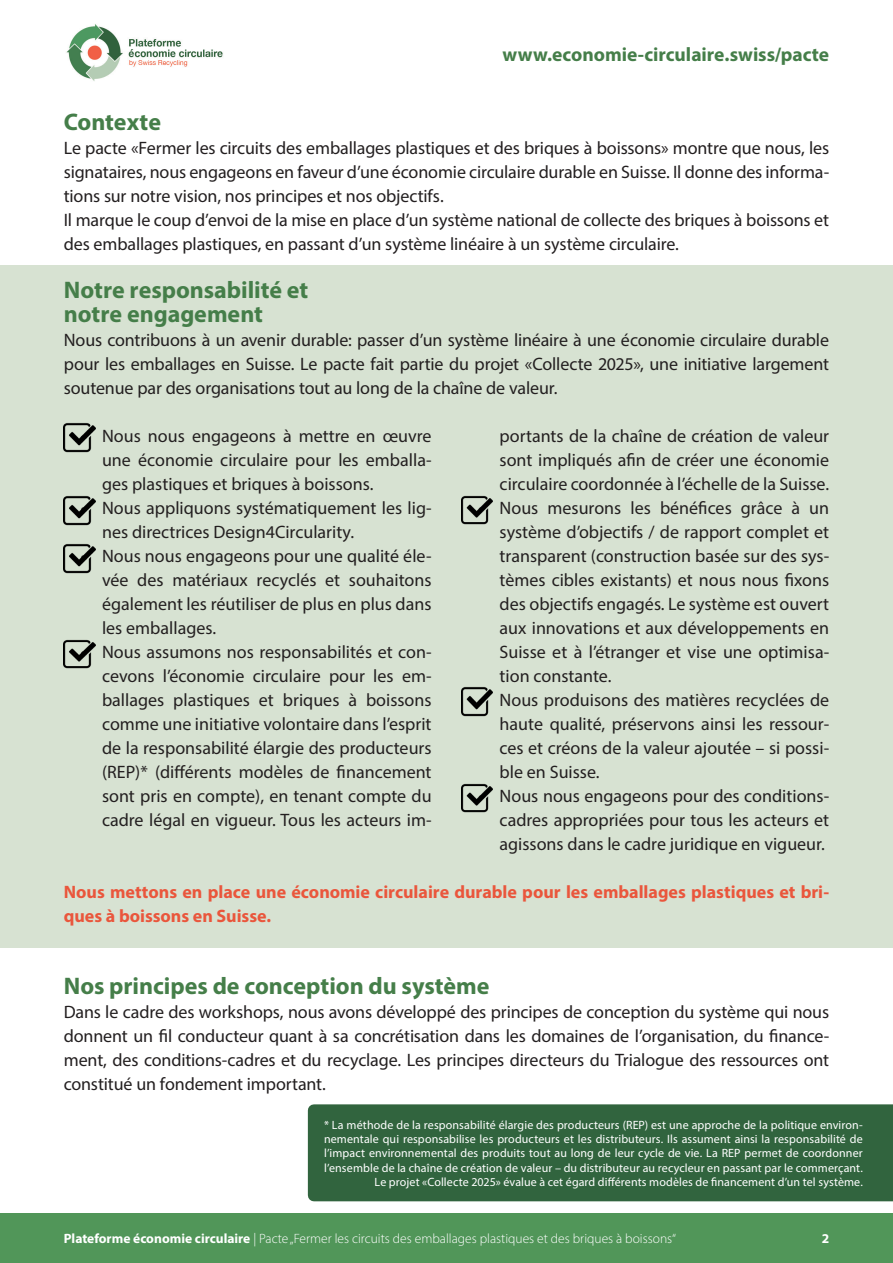
<style>
.page{position:relative;width:893px;height:1263px;background:#fff}
.page>*{position:absolute;margin:0;border:0;box-sizing:border-box;transform-origin:0 0}
.Headlines{font:700 24px "Myriad Pro";letter-spacing:-.005em;color:#457e49}
.Kopfzeile{font:700 19.5px "Myriad Pro";color:#457e49}
.Fliesstext{font:18px/24px "Myriad Pro";color:#231f20;text-align:justify}
.Fliesstext-2{font:700 18px/24px "Myriad Pro";color:#ea563c}
.t1{font:300 13.5px "Myriad Pro";color:#fff}
.t2{font:700 13.5px "Myriad Pro";color:#fff}
.Kasten{font:12px/14.4px "Myriad Pro";letter-spacing:.01em;color:#fff;text-align:right}
.s1{font-weight:700}
</style>
<div class="page">
<div style="left:0;top:265px;width:893px;height:682px;background:#d7e2d2"></div>
<div style="left:0;top:1213px;width:893px;height:50px;background:#519659"></div>
<img style="left:66px;top:24px;width:157px;height:57px">
<img style="left:64px;top:423px;width:31px;height:30px">
<img style="left:461px;top:495px;width:32px;height:30px">
<img style="left:461px;top:687px;width:32px;height:30px">
<img style="left:461px;top:783px;width:32px;height:30px">
<img style="left:64px;top:496px;width:31px;height:30px">
<img style="left:64px;top:544px;width:31px;height:30px">
<img style="left:64px;top:639px;width:31px;height:30px">
<div style="left:308px;top:1104px;width:585px;height:97px;background:#31643e"></div>
<p class="Kopfzeile" style="left:503px;top:42px;width:328px">www.economie-circulaire.swiss/pacte</p>
<p class="Headlines" style="left:64px;top:107px;width:99px">Contexte</p>
<p class="Fliesstext" style="left:64px;top:136px;width:767px">Le pacte «Fermer les circuits des emballages plastiques et des briques à boissons» montre que nous, les signataires, nous engageons en faveur d’une économie circulaire durable en Suisse. Il donne des informa&shy;tions sur notre vision, nos principes et nos objectifs.</p>
<p class="Fliesstext" style="left:64px;top:208px;width:767px">Il marque le coup d’envoi de la mise en place d’un système national de collecte des briques à boissons et des emballages plastiques, en passant d’un système linéaire à un système circulaire.</p>
<p class="Headlines" style="left:64px;top:275px;width:246px">Notre responsabilité et</p>
<p class="Headlines" style="left:64px;top:299px;width:201px">notre engagement</p>
<p class="Fliesstext" style="left:64px;top:328px;width:767px">Nous contribuons à un avenir durable: passer d’un système linéaire à une économie circulaire durable pour les emballages en Suisse. Le pacte fait partie du projet «Collecte 2025», une initiative largement soutenue par des organisations tout au long de la chaîne de valeur.</p>
<p class="Fliesstext" style="left:500px;top:424px;width:331px">portants de la chaîne de création de valeur sont impliqués afin de créer une économie circulaire coordonnée à l’échelle de la Suisse.</p>
<p class="Fliesstext" style="left:500px;top:496px;width:331px;text-indent:-21px">• Nous mesurons les bénéfices grâce à un système d’objectifs / de rapport complet et transparent (construction basée sur des sys&shy;tèmes cibles existants) et nous nous fixons des objectifs engagés. Le système est ouvert aux innovations et aux développements en Suisse et à l’étranger et vise une optimisa&shy;tion constante.</p>
<p class="Fliesstext" style="left:500px;top:688px;width:331px;text-indent:-21px">• Nous produisons des matières recyclées de haute qualité, préservons ainsi les ressour&shy;ces et créons de la valeur ajoutée – si possi&shy;ble en Suisse.</p>
<p class="Fliesstext" style="left:500px;top:784px;width:331px;text-indent:-21px">• Nous nous engageons pour des conditions&shy;cadres appropriées pour tous les acteurs et agissons dans le cadre juridique en vigueur.</p>
<p class="Fliesstext-2" style="left:64px;top:880px;width:767px">Nous mettons en place une économie circulaire durable pour les emballages plastiques et bri&shy;ques à boissons en Suisse.</p>
<p class="Fliesstext" style="left:102px;top:424px;width:331px;text-indent:-21px">• Nous nous engageons à mettre en œuvre une économie circulaire pour les emballa&shy;ges plastiques et briques à boissons.</p>
<p class="Fliesstext" style="left:102px;top:496px;width:331px;text-indent:-21px">• Nous appliquons systématiquement les lig&shy;nes directrices Design4Circularity.</p>
<p class="Fliesstext" style="left:102px;top:544px;width:331px;text-indent:-21px">• Nous nous engageons pour une qualité éle&shy;vée des matériaux recyclés et souhaitons également les réutiliser de plus en plus dans les emballages.</p>
<p class="Fliesstext" style="left:102px;top:640px;width:331px;text-indent:-21px">• Nous assumons nos responsabilités et con&shy;cevons l’économie circulaire pour les em&shy;ballages plastiques et briques à boissons comme une initiative volontaire dans l’esprit de la responsabilité élargie des producteurs (REP)* (différents modèles de financement sont pris en compte), en tenant compte du cadre légal en vigueur. Tous les acteurs im-</p>
<p class="Headlines" style="left:64px;top:971px;width:427px">Nos principes de conception du système</p>
<p class="Fliesstext" style="left:64px;top:1000px;width:767px">Dans le cadre des workshops, nous avons développé des principes de conception du système qui nous donnent un fil conducteur quant à sa concrétisation dans les domaines de l’organisation, du finance&shy;ment, des conditions-cadres et du recyclage. Les principes directeurs du Trialogue des ressources ont constitué un fondement important.</p>
<p class="Kasten" style="left:324px;top:1117px;width:540px">* La méthode de la responsabilité élargie des producteurs (REP) est une approche de la politique environ&shy;nementale qui responsabilise les producteurs et les distributeurs. Ils assument ainsi la responsabilité de l’impact environnemental des produits tout au long de leur cycle de vie. La REP permet de coordonner l’ensemble de la chaîne de création de valeur – du distributeur au recycleur en passant par le commerçant.<br>Le projet «Collecte 2025» évalue à cet égard différents modèles de financement d’un tel système.</p>
<p class="t1" style="left:64px;top:1230px;width:614px"><span class="s1">Plateforme économie circulaire</span> | Pacte „Fermer les circuits des emballages plastiques et des briques à boissons“</p>
<p class="t2" style="left:822px;top:1230px;width:9px">2</p>
</div>
